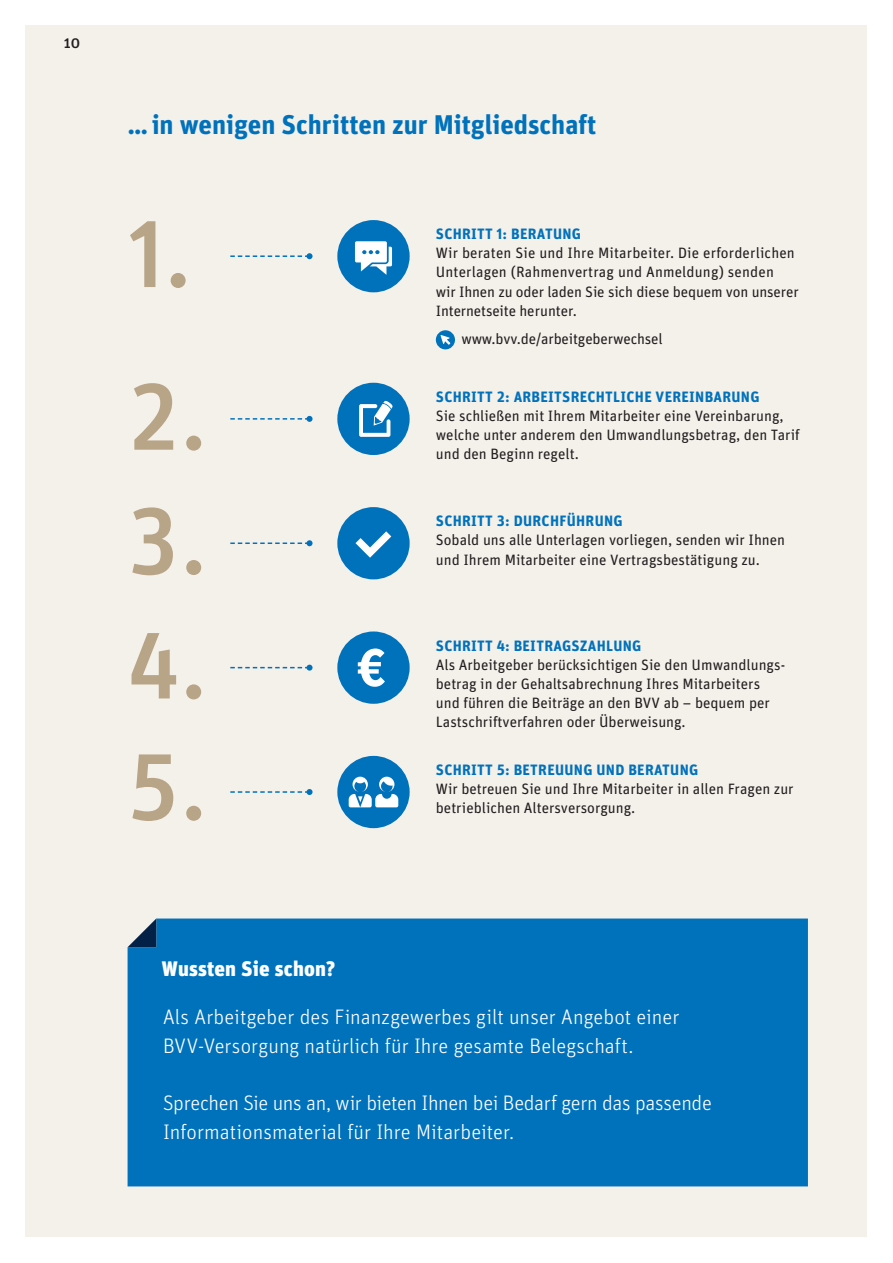
<style>
.page{position:relative;width:893px;height:1263px;background:#fff}
.page>*{position:absolute;margin:0;border:0;box-sizing:border-box;transform-origin:0 0}
.t1{font:500 94.5px "Unit Pro";color:#b8a486}
.t2{font:700 27px "Unit OT";color:#0072bc}
.t3{font:300 21px/28.7px "Unit OT";color:#fff}
.t4{font:900 21px "Unit Pro";letter-spacing:.01em;color:#fff}
.t5{font:15px/19.2px "Unit OT";color:#231f20}
.t6{font:700 15px "Unit OT";letter-spacing:.02em;color:#0072bc}
.t7{font:500 15px "Unit OT";color:#231f20}
</style>
<div class="page">
<div style="left:26px;top:26px;width:841px;height:1211px;background:#f4f0ea"></div>
<div style="left:128px;top:918px;width:680px;height:268px;background:#0072bc"></div>
<svg style="left:128px;top:918px;width:28px;height:29px"></svg>
<div style="left:337px;top:383px;width:73px;height:72px;background:#0072bc;border-radius:50%"></div>
<svg style="left:359px;top:400px;width:34px;height:37px"></svg>
<div style="left:337px;top:507px;width:73px;height:72px;background:#0072bc;border-radius:50%"></div>
<svg style="left:355px;top:531px;width:36px;height:27px"></svg>
<svg style="left:230px;top:253px;width:83px;height:6px"></svg>
<svg style="left:230px;top:416px;width:83px;height:6px"></svg>
<svg style="left:230px;top:540px;width:83px;height:6px"></svg>
<svg style="left:230px;top:665px;width:83px;height:6px"></svg>
<svg style="left:230px;top:789px;width:83px;height:6px"></svg>
<div style="left:337px;top:631px;width:73px;height:73px;background:#0072bc;border-radius:50%"></div>
<div style="left:337px;top:756px;width:73px;height:72px;background:#0072bc;border-radius:50%"></div>
<svg style="left:349px;top:777px;width:49px;height:30px"></svg>
<div style="left:337px;top:220px;width:73px;height:72px;background:#0072bc;border-radius:50%"></div>
<svg style="left:355px;top:241px;width:37px;height:34px"></svg>
<svg style="left:358px;top:648px;width:27px;height:39px"></svg>
<div style="left:436px;top:330px;width:19px;height:19px;background:#0072bc;border-radius:50%"></div>
<svg style="left:440px;top:335px;width:10px;height:10px"></svg>
<p class="t7" style="left:64px;top:31px;width:18px">10</p>
<p class="t2" style="left:128px;top:103px;width:470px">…in wenigen Schritten zur Mitgliedschaft</p>
<p class="t1" style="left:128px;top:187px;width:65px">1.</p>
<p class="t1" style="left:128px;top:349px;width:81px">2.</p>
<p class="t1" style="left:128px;top:474px;width:81px">3.</p>
<p class="t1" style="left:128px;top:598px;width:81px">4.</p>
<p class="t1" style="left:128px;top:719px;width:81px">5.</p>
<p class="t6" style="left:436px;top:222px;width:147px">SCHRITT 1: BERATUNG</p>
<p class="t5" style="left:436px;top:242px;width:364px">Wir beraten Sie und Ihre Mitarbeiter. Die erforderlichen Unterlagen (Rahmenvertrag und Anmeldung) senden<br>wir Ihnen zu oder laden Sie sich diese bequem von unserer Internetseite herunter.</p>
<p class="t5" style="left:461px;top:328px;width:203px">www.bvv.de/arbeitgeberwechsel</p>
<p class="t6" style="left:436px;top:385px;width:325px">SCHRITT 2: ARBEITSRECHTLICHE VEREINBARUNG</p>
<p class="t5" style="left:436px;top:404px;width:365px">Sie schließen mit Ihrem Mitarbeiter eine Vereinbarung, welche unter anderem den Umwandlungsbetrag, den Tarif und den Beginn regelt.</p>
<p class="t6" style="left:436px;top:509px;width:188px">SCHRITT 3: DURCHFÜHRUNG</p>
<p class="t5" style="left:436px;top:529px;width:351px">Sobald uns alle Unterlagen vorliegen, senden wir Ihnen und Ihrem Mitarbeiter eine Vertragsbestätigung zu.</p>
<p class="t6" style="left:436px;top:633px;width:207px">SCHRITT 4: BEITRAGSZAHLUNG</p>
<p class="t5" style="left:436px;top:653px;width:351px">Als Arbeitgeber berücksichtigen Sie den Umwandlungs&shy;betrag in der Gehaltsabrechnung Ihres Mitarbeiters und führen die Beiträge an den BVV ab – bequem per Lastschriftverfahren oder Überweisung.</p>
<p class="t6" style="left:436px;top:758px;width:264px">SCHRITT 5: BETREUUNG UND BERATUNG</p>
<p class="t5" style="left:436px;top:778px;width:359px">Wir betreuen Sie und Ihre Mitarbeiter in allen Fragen zur betrieblichen Altersversorgung.</p>
<p class="t4" style="left:162px;top:955px;width:175px">Wussten Sie schon?</p>
<p class="t3" style="left:163px;top:1000px;width:518px">Als Arbeitgeber des Finanzgewerbes gilt unser Angebot einer<br>BVV-Versorgung natürlich für Ihre gesamte Belegschaft.</p>
<p class="t3" style="left:163px;top:1086px;width:550px">Sprechen Sie uns an, wir bieten Ihnen bei Bedarf gern das passende<br>Informationsmaterial für Ihre Mitarbeiter.</p>
</div>
